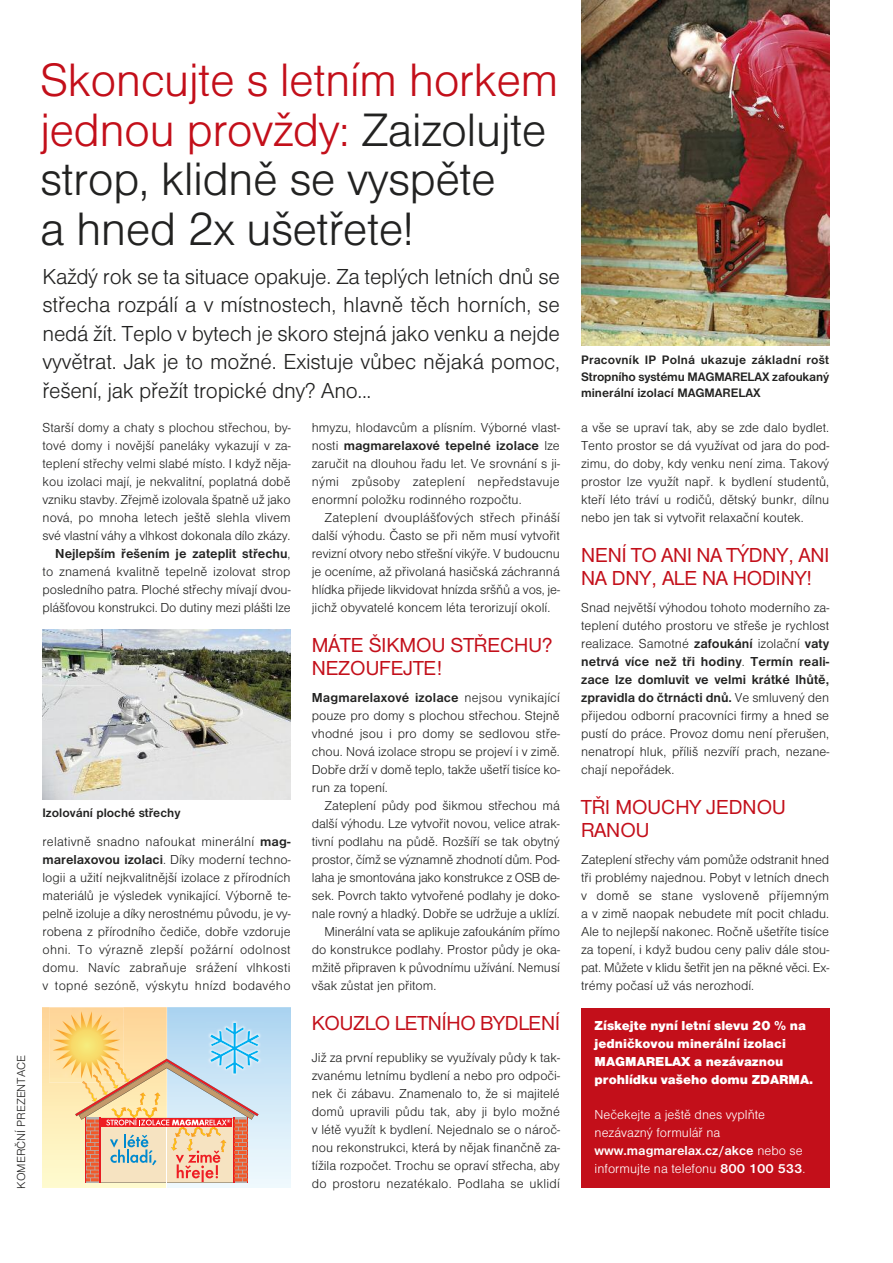
<style>
.page{position:relative;width:893px;height:1263px;background:#fff}
.page>*{position:absolute;margin:0;border:0;box-sizing:border-box;transform-origin:0 0}
.t1{font:300 48.6px/49.5px "Nimbus Sans DCE";letter-spacing:-.015em;color:#222221}
.t2{font:300 22.5px/28.5px "Nimbus Sans DCE";letter-spacing:-.015em;color:#222221;text-align:justify}
.t3{font:21px/22.5px "Nimbus Sans DCE";letter-spacing:-.005em;color:#c30f1a}
.t4{font:300 13.5px/18px "Nimbus Sans DCE";color:#222221;text-align:justify}
.t5{font:300 13.5px/18px "Nimbus Sans DCE";color:#fff}
.t6{font:900 13.5px/18px "Nimbus Sans DCE";color:#fff}
.t7{font:300 13.5px "Nimbus Sans DCE";letter-spacing:-.02em;color:#222221}
.t8{font:700 12.75px/16.5px "Nimbus Sans DCE";color:#222221;text-align:justify}
.t9{font:300 12px "Nimbus Sans DCE";color:#222221}
.s1{color:#c30f1a}
.s2{font-weight:700}
.s3{font-family:"Koz Min Pr 6 N";font-weight:500}
</style>
<div class="page">
<div style="left:581px;top:1008px;width:248px;height:180px;background:#c30f1a"></div>
<img style="left:581px;top:0;width:248px;height:346px">
<img style="left:49px;top:1008px;width:75px;height:74px">
<img style="left:260px;top:1019px;width:3px;height:59px">
<svg style="left:53px;top:1011px;width:207px;height:172px;background:#e1ccaf"></svg>
<hr style="left:166px;top:1127px;width:1px;height:61px;background:#fff">
<img style="left:43px;top:630px;width:248px;height:170px">
<p class="t9" style="left:14px;top:1188px;width:135px;rotate:-90deg">KOMERČNÍ PREZENTACE</p>
<h1 class="t1" style="left:40px;top:55px;width:520px"><span class="s1">Skoncujte s letním horkem jednou provždy:</span> Zaizolujte strop, klidně se vyspěte<br>a hned 2x ušetřete!</h1>
<p class="t2" style="left:43px;top:261px;width:519px">Každý rok se ta situace opakuje. Za teplých letních dnů se střecha rozpálí a v místnostech, hlavně těch horních, se nedá žít. Teplo v bytech je skoro stejná jako venku a nejde vyvětrat. Jak je to možné. Existuje vůbec nějaká pomoc, řešení, jak přežít tropické dny? Ano...</p>
<p class="t4" style="left:43px;top:418px;width:250px;text-align:right">Starší domy a chaty s plochou střechou, by&shy;tové domy i novější paneláky vykazují v za&shy;teplení střechy velmi slabé místo. I když něja&shy;kou izolaci mají, je nekvalitní, poplatná době vzniku stavby. Zřejmě izolovala špatně už jako nová, po mnoha letech ještě slehla vlivem své vlastní váhy a vlhkost dokonala dílo zkázy.<br><span class="s2">Nejlepším řešením je zateplit střechu</span>, to znamená kvalitně tepelně izolovat strop posledního patra. Ploché střechy mívají dvou&shy;plášťovou konstrukci. Do dutiny mezi plášti lze</p>
<p class="t8" style="left:43px;top:805px;width:139px">Izolování ploché střechy</p>
<p class="t4" style="left:43px;top:832px;width:250px">relativně snadno nafoukat minerální <span class="s2">mag&shy;marelaxovou izolaci</span>. Díky moderní techno&shy;logii a užití nejkvalitnější izolace z přírodních materiálů je výsledek vynikající. Výborně te&shy;pelně izoluje a díky nerostnému původu, je vy&shy;robena z přírodního čediče, dobře vzdoruje ohni. To výrazně zlepší požární odolnost domu. Navíc zabraňuje srážení vlhkosti v topné sezóně, výskytu hnízd bodavého</p>
<p class="t4" style="left:312px;top:418px;width:250px">hmyzu, hlodavcům a plísním. Výborné vlast&shy;nosti <span class="s2">magmarelaxové tepelné izolace</span> lze zaručit na dlouhou řadu let. Ve srovnání s ji&shy;nými způsoby zateplení nepředstavuje enormní položku rodinného rozpočtu.</p>
<p class="t4" style="left:312px;top:508px;width:250px;text-indent:13px">Zateplení dvouplášťových střech přináší další výhodu. Často se při něm musí vytvořit revizní otvory nebo střešní vikýře. V budoucnu je oceníme, až přivolaná hasičská záchranná hlídka přijede likvidovat hnízda sršňů a vos, je&shy;jichž obyvatelé koncem léta terorizují okolí.</p>
<h3 class="t3" style="left:312px;top:634px;width:242px">MÁTE ŠIKMOU STŘECHU?<br>NEZOUFEJTE!</h3>
<p class="t4" style="left:312px;top:688px;width:250px"><span class="s2">Magmarelaxové izolace</span> nejsou vynikající pouze pro domy s plochou střechou. Stejně vhodné jsou i pro domy se sedlovou stře&shy;chou. Nová izolace stropu se projeví i v zimě.<br>Dobře drží v domě teplo, takže ušetří tisíce ko&shy;run za topení.</p>
<p class="t4" style="left:325px;top:796px;width:237px">Zateplení půdy pod šikmou střechou má</p>
<p class="t4" style="left:312px;top:814px;width:249px">další výhodu. Lze vytvořit novou, velice atrak-</p>
<p class="t4" style="left:312px;top:832px;width:250px">tivní podlahu na půdě. Rozšíří se tak obytný</p>
<p class="t7" style="left:312px;top:851px;width:249px">prostor, čímž se významně zhodnotí dům. Pod-</p>
<p class="t7" style="left:312px;top:869px;width:249px">laha je smontována jako konstrukce z OSB de-</p>
<p class="t4" style="left:312px;top:886px;width:249px">sek. Povrch takto vytvořené podlahy je doko-</p>
<p class="t4" style="left:312px;top:904px;width:250px">nale rovný a hladký. Dobře se udržuje a uklízí.</p>
<p class="t4" style="left:325px;top:922px;width:237px">Minerální vata se aplikuje zafoukáním přímo</p>
<p class="t4" style="left:312px;top:940px;width:250px">do konstrukce podlahy. Prostor půdy je oka-</p>
<p class="t4" style="left:312px;top:958px;width:250px">mžitě připraven k původnímu užívání. Nemusí</p>
<p class="t4" style="left:312px;top:976px;width:126px">však zůstat jen přitom.</p>
<h3 class="t3" style="left:312px;top:1012px;width:250px">KOUZLO LETNÍHO BYDLENÍ</h3>
<p class="t4" style="left:312px;top:1048px;width:250px">Již za první republiky se využívaly půdy k tak&shy;zvanému letnímu bydlení a nebo pro odpoči&shy;nek či zábavu. Znamenalo to, že si majitelé domů upravili půdu tak, aby ji bylo možné v létě využít k bydlení. Nejednalo se o nároč&shy;nou rekonstrukci, která by nějak finančně za&shy;tížila rozpočet. Trochu se opraví střecha, aby do prostoru nezatékalo. Podlaha se uklidí</p>
<p class="t8" style="left:581px;top:352px;width:250px">Pracovník IP Polná ukazuje základní rošt Stropního systému MAGMARELAX zafoukaný minera<span class="s3">́</span>lní izolací MAGMARELAX</p>
<p class="t4" style="left:581px;top:418px;width:250px">a vše se upraví tak, aby se zde dalo bydlet.<br>Tento prostor se dá využívat od jara do pod&shy;zimu, do doby, kdy venku není zima. Takový prostor lze využít např. k bydlení studentů, kteří léto tráví u rodičů, dětský bunkr, dílnu nebo jen tak si vytvořit relaxační koutek.</p>
<h3 class="t3" style="left:581px;top:544px;width:250px">NENÍ TO ANI NA TÝDNY, ANI<br>NA DNY, ALE NA HODINY!</h3>
<p class="t4" style="left:581px;top:598px;width:250px">Snad největší výhodou tohoto moderního za&shy;teplení dutého prostoru ve střeše je rychlost realizace. Samotné <span class="s2">zafoukání</span> izolační <span class="s2">vaty netrvá více než tři hodiny</span>. <span class="s2">Termín reali&shy;zace lze domluvit ve velmi krátké lhůtě, zpravidla do čtrnácti dnů.</span> Ve smluvený den přijedou odborní pracovníci firmy a hned se pustí do práce. Provoz domu není přerušen, nenatropí hluk, příliš nezvíří prach, nezane&shy;chají nepořádek.</p>
<h3 class="t3" style="left:581px;top:796px;width:206px">TŘI MOUCHY JEDNOU<br>RANOU</h3>
<p class="t4" style="left:581px;top:850px;width:250px">Zateplení střechy vám pomůže odstranit hned tři problémy najednou. Pobyt v letních dnech v domě se stane vysloveně příjemným a v zimě naopak nebudete mít pocit chladu.<br>Ale to nejlepší nakonec. Ročně ušetříte tisíce za topení, i když budou ceny paliv dále stou&shy;pat. Můžete v klidu šetřit jen na pěkné věci. Ex&shy;trémy počasí už vás nerozhodí.</p>
<p class="t6" style="left:595px;top:1017px;width:220px">Získejte nyní letní slevu 20 % na jedničkovou minerální izolaci<br>MAGMARELAX a nezávaznou prohlídku vašeho domu ZDARMA.</p>
<p class="t5" style="left:595px;top:1105px;width:212px">Nečekejte a ještě dnes vyplňte nezávazný formulář na <span class="s2">www.magmarelax.cz/akce</span> nebo se informujte na telefonu <span class="s2">800 100 533</span>.</p>
</div>
